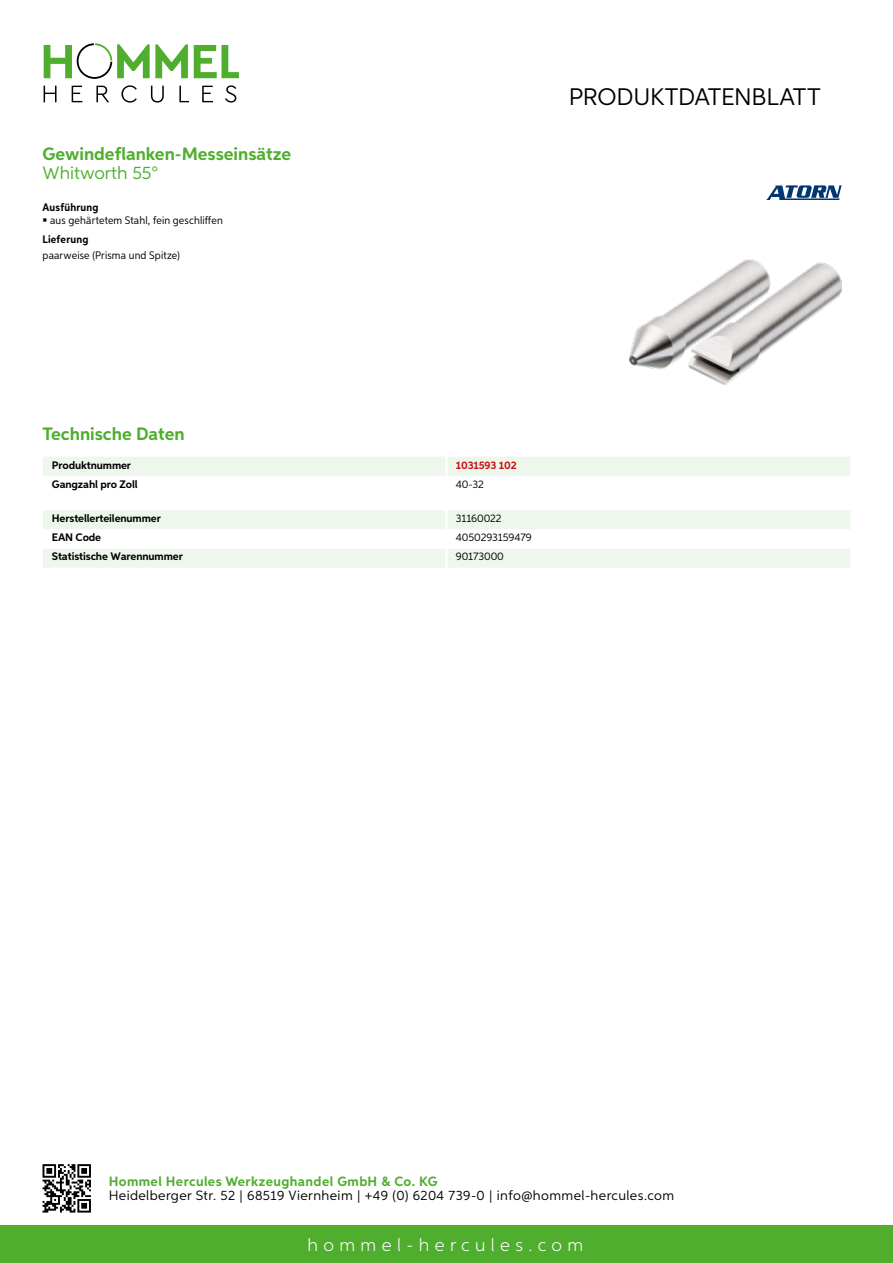
<style>
.page{position:relative;width:893px;height:1263px;background:#fff}
.page>*{position:absolute;margin:0;border:0;box-sizing:border-box;transform-origin:0 0}
.t1{font:24px "Aspira";letter-spacing:-.01em;color:#000}
.t2{font:700 18px "Aspira";color:#50ae2f}
.t3{font:300 18px "Aspira";letter-spacing:.3em;color:#fff}
.t4{font:18px "Aspira";color:#50ae2f}
.t5{font:13.5px "Aspira";letter-spacing:.03em;color:#000}
.t6{font:700 13.5px "Aspira";letter-spacing:.03em;color:#50ae2f}
.t7{font:700 10.95px "Aspira";letter-spacing:-.01em;color:#000}
.t8{font:10.95px "Aspira Nar";letter-spacing:.015em;color:#000}
.t9{font:10.95px "Aspira";letter-spacing:-.01em;color:#000}
.t10{font:700 10.95px "Aspira Nar";letter-spacing:.02em;color:#000}
.t11{font:700 10.95px "Aspira";letter-spacing:-.01em;color:#cd1013}
</style>
<div class="page">
<div style="left:0;top:1226px;width:893px;height:37px;background:#50ae2f"></div>
<svg style="left:43px;top:1164px;width:48px;height:48px"></svg>
<svg style="left:194px;top:45px;width:45px;height:33px"></svg>
<svg style="left:44px;top:43px;width:144px;height:36px"></svg>
<svg style="left:44px;top:86px;width:13px;height:16px"></svg>
<svg style="left:72px;top:86px;width:10px;height:16px"></svg>
<svg style="left:96px;top:86px;width:13px;height:16px"></svg>
<svg style="left:121px;top:85px;width:16px;height:18px"></svg>
<svg style="left:151px;top:86px;width:13px;height:17px"></svg>
<svg style="left:179px;top:86px;width:10px;height:16px"></svg>
<svg style="left:202px;top:86px;width:11px;height:16px"></svg>
<svg style="left:225px;top:85px;width:11px;height:18px"></svg>
<div style="left:43px;top:457px;width:807px;height:19px;background:#eef7eb"></div>
<svg style="left:43px;top:510px;width:807px;height:58px"></svg>
<hr style="left:445px;top:549px;width:3px;height:19px;background:#fff">
<img style="left:629px;top:259px;width:213px;height:125px">
<svg style="left:766px;top:185px;width:76px;height:15px"></svg>
<h2 class="t2" style="left:43px;top:142px;width:250px">Gewindeflanken-Messeinsätze</h2>
<h2 class="t4" style="left:43px;top:162px;width:117px">Whitworth 55°</h2>
<p class="t10" style="left:43px;top:201px;width:58px">Ausführung</p>
<p class="t8" style="left:50px;top:214px;width:174px">aus gehärtetem Stahl, fein geschliffen</p>
<p class="t10" style="left:43px;top:233px;width:47px">Lieferung</p>
<p class="t8" style="left:43px;top:248px;width:139px">paarweise (Prisma und Spitze)</p>
<h1 class="t1" style="left:569px;top:82px;width:253px">Produktdatenblatt</h1>
<h2 class="t2" style="left:43px;top:422px;width:144px">Technische Daten</h2>
<p class="t7" style="left:52px;top:458px;width:81px">Produktnummer</p>
<p class="t11" style="left:456px;top:458px;width:62px">1031593 102</p>
<p class="t7" style="left:52px;top:477px;width:87px">Gangzahl pro Zoll</p>
<p class="t9" style="left:456px;top:477px;width:30px">40-32</p>
<p class="t7" style="left:52px;top:512px;width:111px">Herstellerteilenummer</p>
<p class="t9" style="left:456px;top:512px;width:47px">31160022</p>
<p class="t7" style="left:52px;top:531px;width:51px">EAN Code</p>
<p class="t9" style="left:456px;top:531px;width:77px">4050293159479</p>
<p class="t7" style="left:52px;top:550px;width:132px">Statistische Warennummer</p>
<p class="t9" style="left:456px;top:550px;width:50px">90173000</p>
<p class="t6" style="left:109px;top:1172px;width:330px">Hommel Hercules Werkzeughandel GmbH &amp; Co. KG</p>
<p class="t5" style="left:109px;top:1187px;width:567px">Heidelberger Str. 52 | 68519 Viernheim | +49 (0) 6204 739-0 | info@hommel-hercules.com</p>
<h2 class="t3" style="left:307px;top:1234px;width:277px">hommel-hercules.com</h2>
</div>
